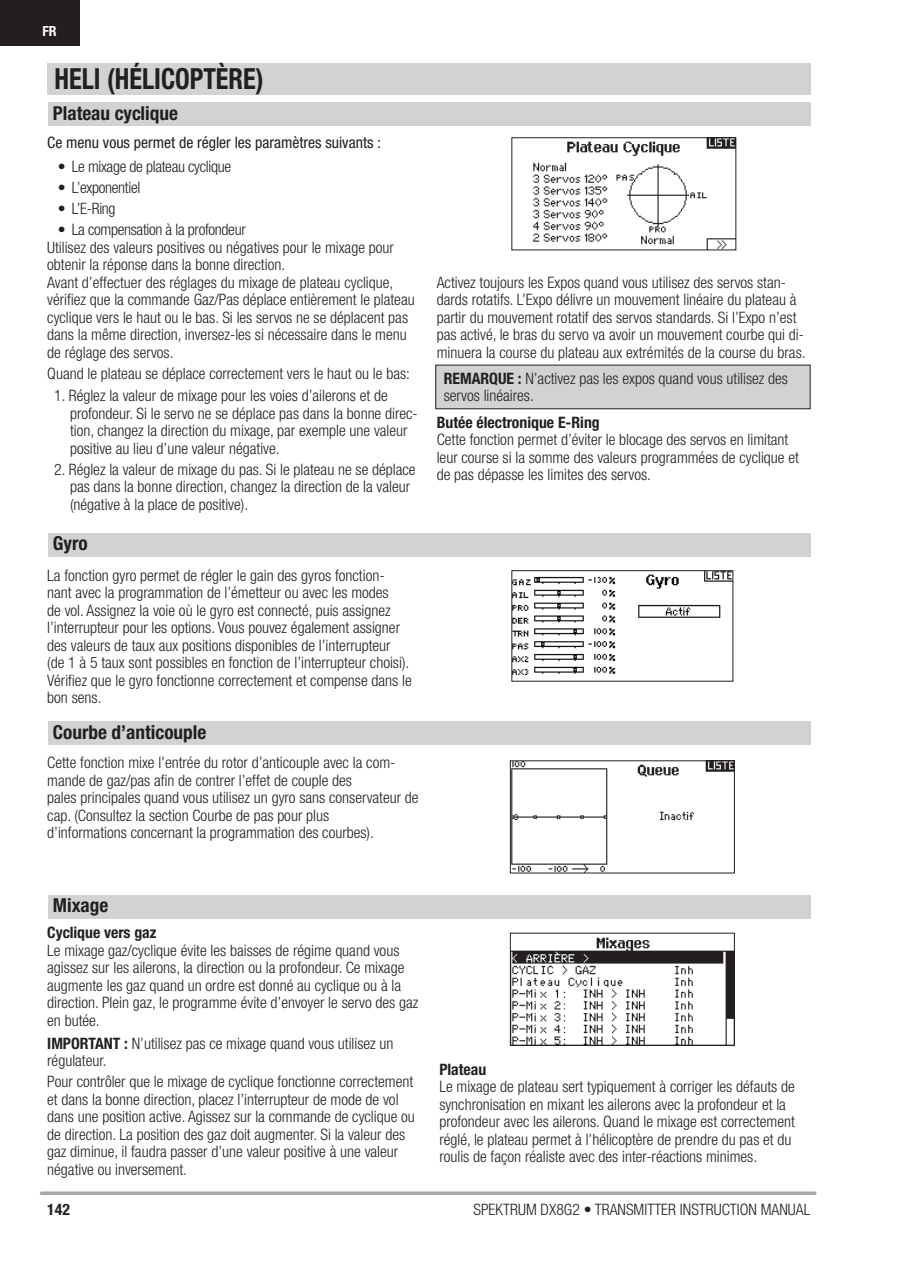
<style>
.page{position:relative;width:905px;height:1272px;background:#fff}
.page>*{position:absolute;margin:0;border:0;box-sizing:border-box;transform-origin:0 0}
.t1{font:700 condensed 29.05px "Helvetica Neue LT Std";color:#231f20;scale:.9 1}
.t2{font:700 condensed 19.25px "Helvetica Neue LT Std";color:#231f20}
.t3{font:300 condensed 15.75px/17.5px "Helvetica Neue LT Std";color:#231f20}
.t4{font:700 condensed 15.75px "Helvetica Neue LT Std";color:#231f20}
.t5{font:condensed 15.75px "Helvetica Neue LT Std";color:#231f20}
.t6{font:300 condensed 15.75px "Helvetica Neue LT Std";letter-spacing:-.02em;color:#231f20}
.t7{font:700 condensed 14px "Helvetica Neue LT Std";color:#fff}
.s1{font-weight:700}
</style>
<div class="page">
<svg style="left:41px;top:1191px;width:773px;height:4px;background:#b2b3b6"></svg>
<div style="left:0;top:0;width:79px;height:45px;background:#231f20"></div>
<div style="left:436px;top:365px;width:374px;height:44px;background:#d1d2d4"></div>
<div style="left:435px;top:365px;width:375px;height:44px;border:1px solid #231f20"></div>
<img style="left:533px;top:139px;width:201px;height:109px">
<div style="left:511px;top:137px;width:225px;height:113px;border:1px solid #231f20"></div>
<img style="left:513px;top:572px;width:218px;height:104px">
<div style="left:511px;top:570px;width:222px;height:111px;border:1px solid #231f20"></div>
<div style="left:47px;top:63px;width:763px;height:31px;background:#d1d2d4"></div>
<div style="left:48px;top:103px;width:762px;height:23px;background:#d1d2d4"></div>
<div style="left:48px;top:533px;width:762px;height:24px;background:#d1d2d4"></div>
<div style="left:48px;top:721px;width:762px;height:24px;background:#d1d2d4"></div>
<div style="left:48px;top:895px;width:762px;height:24px;background:#d1d2d4"></div>
<img style="left:512px;top:762px;width:220px;height:109px">
<div style="left:510px;top:760px;width:224px;height:113px;border:1px solid #231f20"></div>
<img style="left:512px;top:937px;width:220px;height:107px">
<div style="left:510px;top:932px;width:224px;height:114px;border:1px solid #231f20"></div>
<p class="t7" style="left:42px;top:23px;width:16px">FR</p>
<h1 class="t1" style="left:55px;top:61px;width:234px">HELI (HÉLICOPTÈRE)</h1>
<p class="t2" style="left:53px;top:101px;width:127px">Plateau cyclique</p>
<p class="t5" style="left:47px;top:133px;width:335px">Ce menu vous permet de régler les paramètres suivants :</p>
<p class="t6" style="left:58px;top:157px;width:175px">• Le mixage de plateau cyclique</p>
<p class="t6" style="left:58px;top:178px;width:84px">• L’exponentiel</p>
<p class="t3" style="left:58px;top:200px;width:59px">• L’E-Ring</p>
<p class="t3" style="left:47px;top:221px;width:369px;text-indent:11px">• La compensation à la profondeur<br>Utilisez des valeurs positives ou négatives pour le mixage pour obtenir la réponse dans la bonne direction.<br>Avant d’effectuer des réglages du mixage de plateau cyclique, vérifiez que la commande Gaz/Pas déplace entièrement le plateau cyclique vers le haut ou le bas. Si les servos ne se déplacent pas dans la même direction, inversez-les si nécessaire dans le menu de réglage des servos.</p>
<p class="t3" style="left:47px;top:364px;width:364px">Quand le plateau se déplace correctement vers le haut ou le bas:</p>
<p class="t3" style="left:70px;top:387px;width:349px;text-indent:-16px">1. Réglez la valeur de mixage pour les voies d’ailerons et de profondeur. Si le servo ne se déplace pas dans la bonne direc&shy;tion, changez la direction du mixage, par exemple une valeur positive au lieu d’une valeur négative.</p>
<p class="t3" style="left:70px;top:460px;width:347px;text-indent:-16px">2. Réglez la valeur de mixage du pas. Si le plateau ne se déplace pas dans la bonne direction, changez la direction de la valeur (négative à la place de positive).</p>
<p class="t2" style="left:53px;top:532px;width:36px">Gyro</p>
<p class="t3" style="left:47px;top:566px;width:366px">La fonction gyro permet de régler le gain des gyros fonction&shy;nant avec la programmation de l’émetteur ou avec les modes<br>de vol. Assignez la voie où le gyro est connecté, puis assignez l’interrupteur pour les options. Vous pouvez également assigner des valeurs de taux aux positions disponibles de l’interrupteur (de 1 à 5 taux sont possibles en fonction de l’interrupteur choisi).<br>Vérifiez que le gyro fonctionne correctement et compense dans le bon sens.</p>
<p class="t2" style="left:53px;top:720px;width:155px">Courbe d’anticouple</p>
<p class="t3" style="left:47px;top:754px;width:373px">Cette fonction mixe l’entrée du rotor d’anticouple avec la com&shy;mande de gaz/pas afin de contrer l’effet de couple des<br>pales principales quand vous utilisez un gyro sans conservateur de cap. (Consultez la section Courbe de pas pour plus<br>d’informations concernant la programmation des courbes).</p>
<p class="t3" style="left:437px;top:273px;width:370px">Activez toujours les Expos quand vous utilisez des servos stan&shy;dards rotatifs. L’Expo délivre un mouvement linéaire du plateau à partir du mouvement rotatif des servos standards. Si l’Expo n’est pas activé, le bras du servo va avoir un mouvement courbe qui di&shy;minuera la course du plateau aux extrémités de la course du bras.</p>
<p class="t3" style="left:444px;top:369px;width:346px"><span class="s1">REMARQUE :</span> N’activez pas les expos quand vous utilisez des servos linéaires.</p>
<p class="t4" style="left:437px;top:412px;width:164px">Butée électronique E-Ring</p>
<p class="t3" style="left:437px;top:431px;width:364px">Cette fonction permet d’éviter le blocage des servos en limitant leur course si la somme des valeurs programmées de cyclique et de pas dépasse les limites des servos.</p>
<p class="t2" style="left:53px;top:893px;width:57px">Mixage</p>
<p class="t4" style="left:47px;top:923px;width:111px">Cyclique vers gaz</p>
<p class="t3" style="left:47px;top:941px;width:372px">Le mixage gaz/cyclique évite les baisses de régime quand vous agissez sur les ailerons, la direction ou la profondeur. Ce mixage augmente les gaz quand un ordre est donné au cyclique ou à la direction. Plein gaz, le programme évite d’envoyer le servo des gaz en butée.</p>
<p class="t3" style="left:47px;top:1034px;width:348px"><span class="s1">IMPORTANT :</span> N’utilisez pas ce mixage quand vous utilisez un régulateur.</p>
<p class="t3" style="left:47px;top:1072px;width:369px">Pour contrôler que le mixage de cyclique fonctionne correctement et dans la bonne direction, placez l’interrupteur de mode de vol dans une position active. Agissez sur la commande de cyclique ou de direction. La position des gaz doit augmenter. Si la valeur des gaz diminue, il faudra passer d’une valeur positive à une valeur négative ou inversement.</p>
<p class="t4" style="left:439px;top:1060px;width:48px">Plateau</p>
<p class="t3" style="left:439px;top:1078px;width:357px">Le mixage de plateau sert typiquement à corriger les défauts de synchronisation en mixant les ailerons avec la profondeur et la profondeur avec les ailerons. Quand le mixage est correctement réglé, le plateau permet à l’hélicoptère de prendre du pas et du roulis de façon réaliste avec des inter-réactions minimes.</p>
<p class="t4" style="left:47px;top:1199px;width:24px">142</p>
<p class="t3" style="left:473px;top:1200px;width:338px">SPEKTRUM DX8G2 • TRANSMITTER INSTRUCTION MANUAL</p>
</div>
